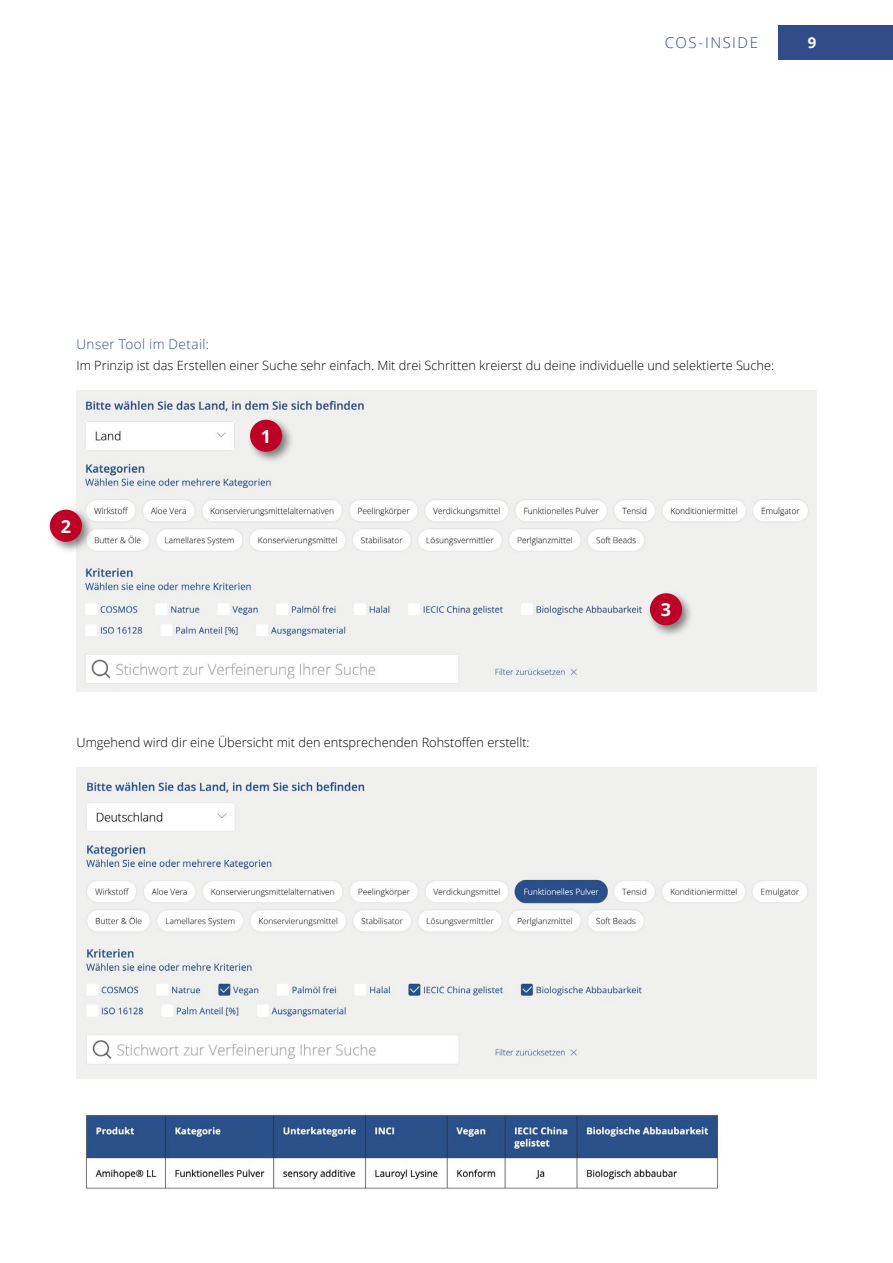
<style>
.page{position:relative;width:893px;height:1263px;background:#fff}
.page>*{position:absolute;margin:0;border:0;box-sizing:border-box;transform-origin:0 0}
.t1{font:700 18px "Open Sans";color:#fff}
.t2{font:300 15px "Open Sans";letter-spacing:.1em;color:#324c89}
.t3{font:700 15px "Open Sans";color:#fff}
.t4{font:300 13.5px "Open Sans";letter-spacing:.03em;color:#324c89}
.t5{font:300 12.75px "Open Sans";color:#000}
</style>
<div class="page">
<div style="left:778px;top:26px;width:115px;height:34px;background:#324c89"></div>
<img style="left:77px;top:391px;width:739px;height:301px">
<div style="left:246px;top:416px;width:48px;height:48px;background:#000;opacity:.5"></div>
<div style="left:250px;top:420px;width:32px;height:32px;background:#be0027;border-radius:50%"></div>
<div style="left:46px;top:506px;width:48px;height:48px;background:#000;opacity:.5"></div>
<div style="left:50px;top:510px;width:32px;height:32px;background:#be0027;border-radius:50%"></div>
<div style="left:646px;top:590px;width:48px;height:48px;background:#000;opacity:.5"></div>
<div style="left:650px;top:593px;width:32px;height:32px;background:#be0027;border-radius:50%"></div>
<img style="left:77px;top:768px;width:739px;height:421px">
<p class="t2" style="left:665px;top:32px;width:95px">COS-INSIDE</p>
<p class="t3" style="left:808px;top:32px;width:10px">9</p>
<p class="t4" style="left:77px;top:335px;width:134px">Unser Tool im Detail:</p>
<p class="t5" style="left:77px;top:356px;width:699px">Im Prinzip ist das Erstellen einer Suche sehr einfach. Mit drei Schritten kreierst du deine individuelle und selektierte Suche:</p>
<h1 class="t1" style="left:61px;top:513px;width:12px">2</h1>
<h1 class="t1" style="left:261px;top:423px;width:12px">1</h1>
<p class="t5" style="left:77px;top:733px;width:455px">Umgehend wird dir eine Übersicht mit den entsprechenden Rohstoffen erstellt:</p>
<h1 class="t1" style="left:661px;top:597px;width:12px">3</h1>
</div>
